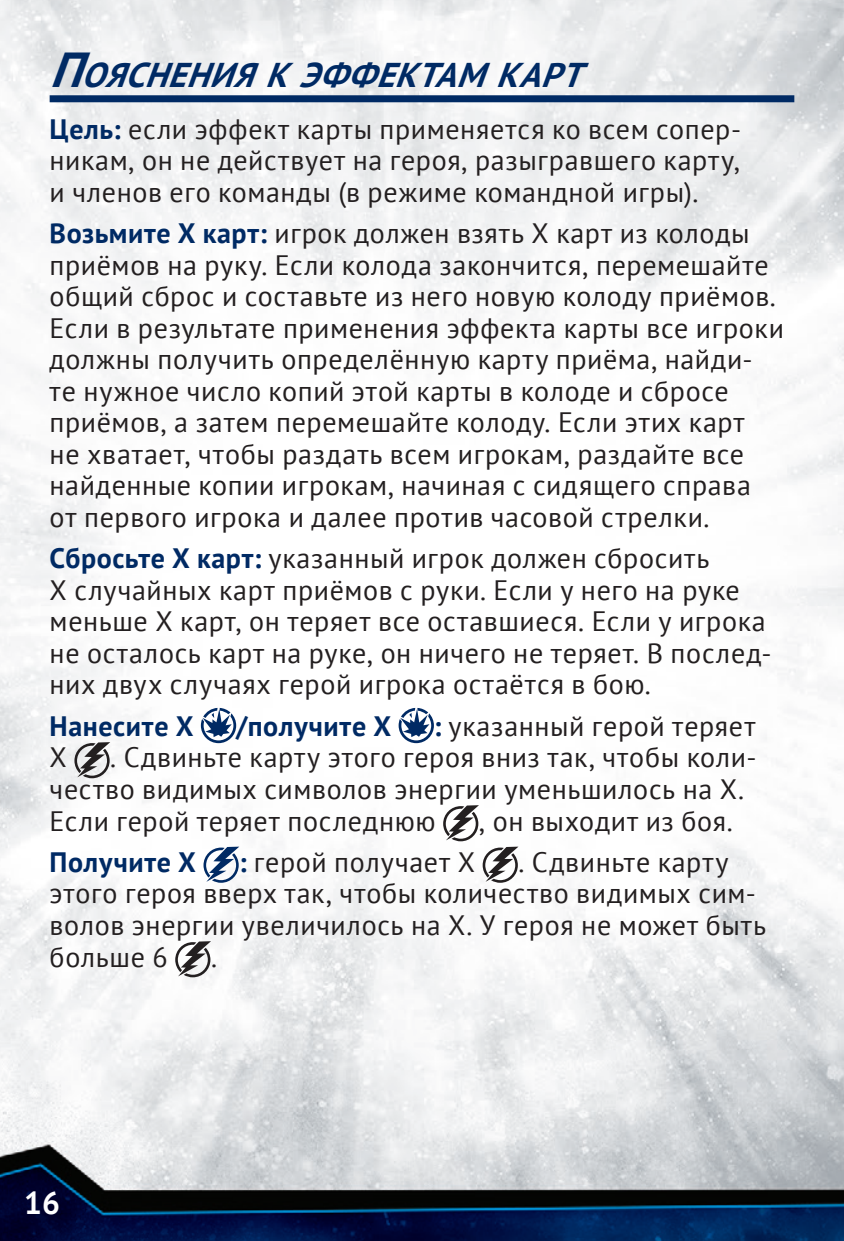
<style>
.page{position:relative;width:844px;height:1241px;background:#fff}
.page>*{position:absolute;margin:0;border:0;box-sizing:border-box;transform-origin:0 0}
.t1{font:italic 700 34.3px "PT Sans";color:#002a64}
.t2{font:700 31.5px "PT Sans";color:#fff}
.t3{font:28px/31.5px "PT Sans";letter-spacing:.025em;color:#231f20}
.t4{font:700 28px "PT Sans";letter-spacing:.025em;color:#002a64}
.s1{font-size:49px}
.s2{font-weight:700;color:#002a64}
</style>
<div class="page">
<img style="left:0;top:0;width:843px;height:1240px">
<div style="left:833px;top:483px;width:10px;height:151px;background:#fbfbfb"></div>
<img style="left:832px;top:482px;width:11px;height:148px">
<div style="left:50px;top:95px;width:744px;height:7px;background:#002a64"></div>
<svg style="left:201px;top:707px;width:35px;height:36px"></svg>
<svg style="left:398px;top:707px;width:36px;height:36px"></svg>
<svg style="left:74px;top:742px;width:36px;height:36px"></svg>
<svg style="left:203px;top:846px;width:36px;height:36px"></svg>
<svg style="left:443px;top:805px;width:75px;height:77px"></svg>
<svg style="left:175px;top:941px;width:36px;height:36px"></svg>
<p class="t1" style="left:50px;top:53px;width:548px"><span class="s1">П</span>ояснения к эффектам карт</p>
<p class="t3" style="left:50px;top:112px;width:692px;text-align:justify"><span class="s2">Цель:</span> если эффект карты применяется ко всем сопер&shy;никам, он не действует на героя, разыгравшего карту, и членов его команды (в режиме командной игры).</p>
<p class="t3" style="left:50px;top:217px;width:735px"><span class="s2">Возьмите Х карт:</span> игрок должен взять Х карт из колоды приёмов на руку. Если колода закончится, перемешайте общий сброс и составьте из него новую колоду приёмов.<br>Если в результате применения эффекта карты все игроки должны получить определённую карту приёма, найди&shy;те нужное число копий этой карты в колоде и сбросе приёмов, а затем перемешайте колоду. Если этих карт<br>не хватает, чтобы раздать всем игрокам, раздайте все найденные копии игрокам, начиная с сидящего справа от первого игрока и далее против часовой стрелки.</p>
<p class="t3" style="left:50px;top:542px;width:723px"><span class="s2">Сбросьте Х карт:</span> указанный игрок должен сбросить<br>Х случайных карт приёмов с руки. Если у него на руке меньше Х карт, он теряет все оставшиеся. Если у игрока не осталось карт на руке, он ничего не теряет. В послед&shy;них двух случаях герой игрока остаётся в бою.</p>
<p class="t4" style="left:50px;top:707px;width:145px">Нанесите Х</p>
<p class="t4" style="left:236px;top:707px;width:156px">/получите Х</p>
<p class="t3" style="left:434px;top:709px;width:323px"><span class="s2">:</span> указанный герой теряет</p>
<p class="t3" style="left:50px;top:741px;width:19px">Х</p>
<p class="t3" style="left:50px;top:741px;width:708px;text-indent:61px">. Сдвиньте карту этого героя вниз так, чтобы коли&shy;чество видимых символов энергии уменьшилось на Х.<br>Если герой теряет последнюю</p>
<p class="t3" style="left:479px;top:804px;width:255px">, он выходит из боя.</p>
<p class="t3" style="left:50px;top:845px;width:717px;text-indent:468px">. Сдвиньте карту этого героя вверх так, чтобы количество видимых сим&shy;волов энергии увеличилось на Х. У героя не может быть больше 6</p>
<p class="t3" style="left:211px;top:940px;width:7px">.</p>
<p class="t4" style="left:50px;top:843px;width:148px">Получите Х</p>
<p class="t3" style="left:239px;top:845px;width:237px"><span class="s2">:</span> герой получает Х</p>
<p class="t2" style="left:24px;top:1181px;width:37px">16</p>
</div>
